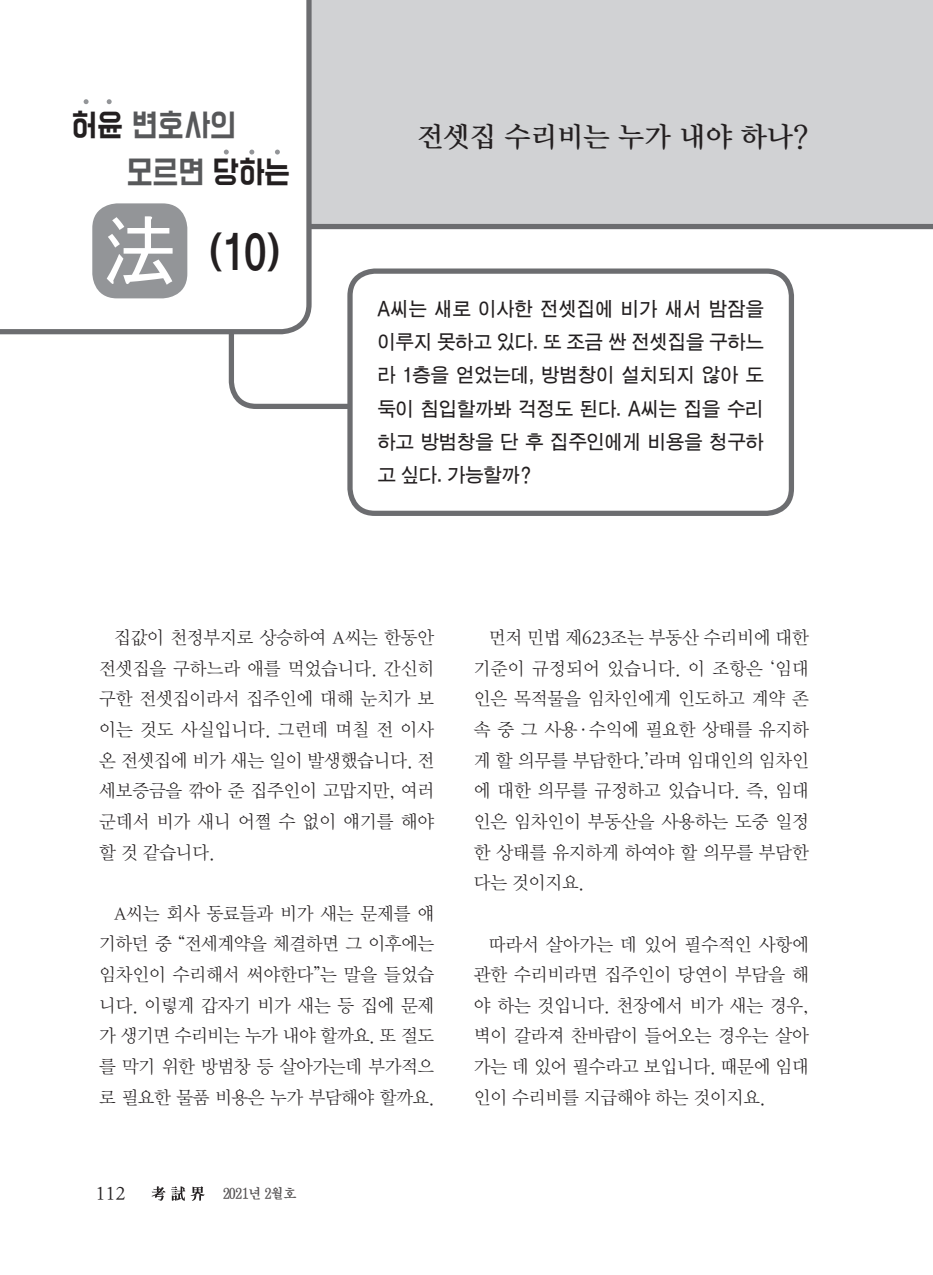
<style>
.page{position:relative;width:933px;height:1275px;background:#fff}
.page>*{position:absolute;margin:0;border:0;box-sizing:border-box;transform-origin:0 0}
.t1{font:43.75px "D Xgo Std 60";color:#231f20}
.t2{font:28px "DX Nmu Std 40";color:#231f20}
.t3{font:28px "BM Do Hyeon";letter-spacing:-.005em;color:#57585a}
.t4{font:19.25px/33.2px "D Xgo Std 40";letter-spacing:-.01em;color:#231f20;text-align:justify;scale:.95 1}
.t5{font:19.25px "DX Nmu Std 30";color:#231f20}
.t6{font:18.38px/30.6px "DX Nmu Std 20";letter-spacing:-.01em;color:#231f20;text-align:justify}
.t7{font:14px "D Xmu Std 40";letter-spacing:-.05em;color:#231f20;scale:.95 1}
.s1{color:#231f20}
.s2{font-family:"D Xgo Std 40";font-size:77px;color:#fff}
</style>
<div class="page">
<svg style="left:152px;top:1186px;width:13px;height:15px"></svg>
<svg style="left:171px;top:1186px;width:14px;height:15px"></svg>
<svg style="left:191px;top:1186px;width:14px;height:15px"></svg>
<div style="left:251px;top:0;width:682px;height:223px;background:#d1d2d4"></div>
<svg style="left:226px;top:334px;width:121px;height:75px"></svg>
<svg style="left:0;top:0;width:311px;height:334px;background:#78797c"></svg>
<svg style="left:0;top:0;width:306px;height:329px"></svg>
<svg style="left:84px;top:99px;width:5px;height:5px"></svg>
<svg style="left:107px;top:99px;width:5px;height:5px"></svg>
<svg style="left:224px;top:150px;width:5px;height:5px"></svg>
<svg style="left:249px;top:150px;width:5px;height:5px"></svg>
<svg style="left:275px;top:150px;width:5px;height:5px"></svg>
<div style="left:92px;top:203px;width:95px;height:95px;background:#939598;border-radius:25px"></div>
<div style="left:347px;top:268px;width:447px;height:248px;border:5px solid #6c6d70;border-radius:25px"></div>
<div style="left:309px;top:224px;width:624px;height:5px;background:#6c6d70"></div>
<h2 class="t3" style="left:71px;top:110px;width:167px"><span class="s1">허윤</span> 변호사의</h2>
<h2 class="t3" style="left:127px;top:158px;width:165px">모르면 <span class="s1">당하는</span></h2>
<h1 class="t1" style="left:102px;top:230px;width:180px"><span class="s2">法</span> (10)</h1>
<h2 class="t2" style="left:417px;top:122px;width:393px">전셋집 수리비는 누가 내야 하나?</h2>
<p class="t4" style="left:377px;top:293px;width:408px">A씨는 새로 이사한 전셋집에 비가 새서 밤잠을 이루지 못하고 있다. 또 조금 싼 전셋집을 구하느 라 1층을 얻었는데, 방범창이 설치되지 않아 도 둑이 침입할까봐 걱정도 된다. A씨는 집을 수리 하고 방범창을 단 후 집주인에게 비용을 청구하 고 싶다. 가능할까?</p>
<p class="t6" style="left:99px;top:623px;width:336px;text-indent:15px">집값이 천정부지로 상승하여 A씨는 한동안 전셋집을 구하느라 애를 먹었습니다. 간신히 구한 전셋집이라서 집주인에 대해 눈치가 보 이는 것도 사실입니다. 그런데 며칠 전 이사 온 전셋집에 비가 새는 일이 발생했습니다. 전 세보증금을 깎아 준 집주인이 고맙지만, 여러 군데서 비가 새니 어쩔 수 없이 얘기를 해야 할 것 같습니다.</p>
<p class="t6" style="left:99px;top:898px;width:336px;text-indent:15px">A씨는 회사 동료들과 비가 새는 문제를 얘 기하던 중 “전세계약을 체결하면 그 이후에는 임차인이 수리해서 써야한다”는 말을 들었습 니다. 이렇게 갑자기 비가 새는 등 집에 문제 가 생기면 수리비는 누가 내야 할까요. 또 절도 를 막기 위한 방범창 등 살아가는데 부가적으 로 필요한 물품 비용은 누가 부담해야 할까요.</p>
<p class="t5" style="left:95px;top:1184px;width:31px">112</p>
<p class="t7" style="left:222px;top:1186px;width:80px">2021년 2월호</p>
<p class="t6" style="left:474px;top:623px;width:336px;text-indent:15px">먼저 민법 제623조는 부동산 수리비에 대한 기준이 규정되어 있습니다. 이 조항은 ‘임대 인은 목적물을 임차인에게 인도하고 계약 존 속 중 그 사용·수익에 필요한 상태를 유지하 게 할 의무를 부담한다.’라며 임대인의 임차인 에 대한 의무를 규정하고 있습니다. 즉, 임대 인은 임차인이 부동산을 사용하는 도중 일정 한 상태를 유지하게 하여야 할 의무를 부담한 다는 것이지요.</p>
<p class="t6" style="left:474px;top:929px;width:336px;text-indent:15px">따라서 살아가는 데 있어 필수적인 사항에 관한 수리비라면 집주인이 당연이 부담을 해 야 하는 것입니다. 천장에서 비가 새는 경우, 벽이 갈라져 찬바람이 들어오는 경우는 살아 가는 데 있어 필수라고 보입니다. 때문에 임대 인이 수리비를 지급해야 하는 것이지요.</p>
</div>
